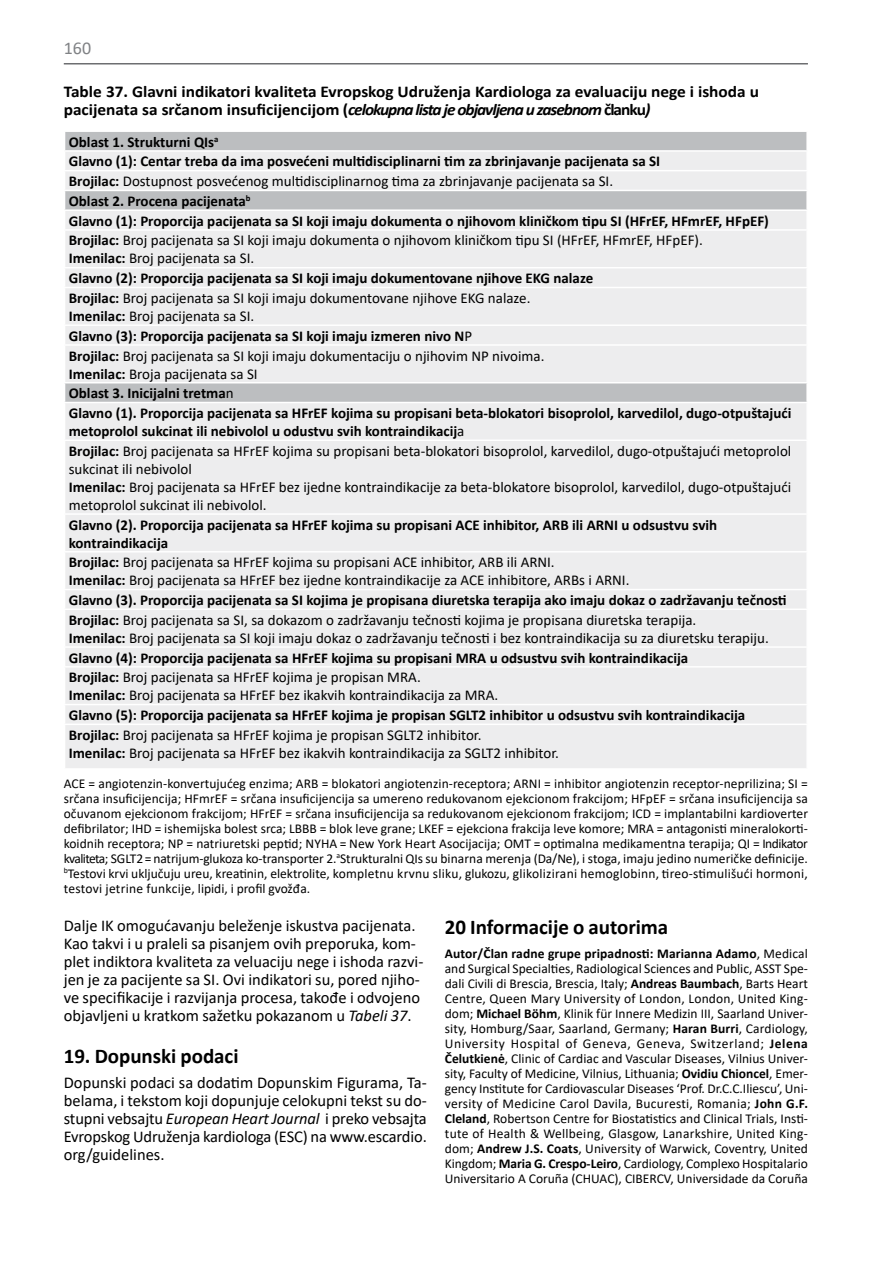
<style>
.page{position:relative;width:893px;height:1263px;background:#fff}
.page>*{position:absolute;margin:0;border:0;box-sizing:border-box;transform-origin:0 0}
.t1{font:700 21px "Calibri";letter-spacing:-.005em;color:#000}
.t2{font:18px "Calibri";color:#808285}
.t3{font:16.5px/18px "Calibri";color:#000}
.t4{font:700 16.5px/18px "Calibri";color:#000;scale:1.05 1}
.t5{font:700 15px/19.8px "Calibri";color:#000}
.t6{font:15px/19.8px "Calibri";color:#000}
.t7{font:13.5px/15px "Calibri";color:#000;text-align:justify}
.s1{font-style:italic}
.s2{font-weight:400}
.s3{font-weight:700}
</style>
<div class="page">
<hr style="left:64px;top:63px;width:744px;height:2px;background:#6d6e71">
<div style="left:65px;top:132px;width:741px;height:18px;background:#bcbec0"></div>
<div style="left:65px;top:152px;width:741px;height:616px;background:#ededee"></div>
<hr style="left:64px;top:170px;width:744px;height:1px;background:#fff">
<hr style="left:64px;top:190px;width:744px;height:1px;background:#fff">
<hr style="left:64px;top:209px;width:744px;height:2px;background:#fff">
<svg style="left:806px;top:132px;width:1px;height:78px"></svg>
<hr style="left:64px;top:229px;width:744px;height:2px;background:#fff">
<hr style="left:64px;top:267px;width:744px;height:1px;background:#fff">
<hr style="left:64px;top:287px;width:744px;height:1px;background:#fff">
<hr style="left:64px;top:324px;width:744px;height:2px;background:#fff">
<hr style="left:64px;top:344px;width:744px;height:2px;background:#fff">
<hr style="left:64px;top:382px;width:744px;height:1px;background:#fff">
<svg style="left:806px;top:383px;width:1px;height:19px"></svg>
<hr style="left:64px;top:402px;width:744px;height:1px;background:#fff">
<hr style="left:64px;top:439px;width:744px;height:2px;background:#fff">
<hr style="left:64px;top:513px;width:744px;height:2px;background:#fff">
<hr style="left:64px;top:551px;width:744px;height:1px;background:#fff">
<hr style="left:64px;top:589px;width:744px;height:1px;background:#fff">
<hr style="left:64px;top:608px;width:744px;height:2px;background:#fff">
<hr style="left:64px;top:646px;width:744px;height:2px;background:#fff">
<hr style="left:64px;top:666px;width:744px;height:1px;background:#fff">
<hr style="left:64px;top:704px;width:744px;height:1px;background:#fff">
<hr style="left:64px;top:723px;width:744px;height:2px;background:#fff">
<h2 class="t2" style="left:64px;top:36px;width:29px">160</h2>
<p class="t4" style="left:64px;top:83px;width:664px">Table 37. Glavni indikatori kvaliteta Evropskog Udruženja Kardiologa za evaluaciju nege i ishoda u pacijenata sa srčanom insuficijencijom (<span class="s1">celokupna lista je objavljena u zasebnom</span> članku<span class="s1">)</span></p>
<p class="t5" style="left:69px;top:132px;width:702px">Oblast 1. Strukturni QIs<sup>a<br></sup>Glavno (1): Centar treba da ima posvećeni multidisciplinarni tim za zbrinjavanje pacijenata sa SI<br>Brojilac: <span class="s2">Dostupnost posvećenog multidisciplinarnog tima za zbrinjavanje pacijenata sa SI.<br></span>Oblast 2. Procena pacijenata<sup>b<br></sup>Glavno (1): Proporcija pacijenata sa SI koji imaju dokumenta o njihovom kliničkom tipu SI (HFrEF, HFmrEF, HFpEF)<br>Brojilac: <span class="s2">Broj pacijenata sa SI koji imaju dokumenta o njihovom kliničkom tipu SI (HFrEF, HFmrEF, HFpEF).</span></p>
<p class="t5" style="left:69px;top:248px;width:526px">Imenilac: <span class="s2">Broj pacijenata sa SI.<br></span>Glavno (2): Proporcija pacijenata sa SI koji imaju dokumentovane njihove EKG nalaze<br>Brojilac: <span class="s2">Broj pacijenata sa SI koji imaju dokumentovane njihove EKG nalaze.</span></p>
<p class="t6" style="left:69px;top:306px;width:477px"><span class="s3">Imenilac:</span> Broj pacijenata sa SI.<br><span class="s3">Glavno (3): Proporcija pacijenata sa SI koji imaju izmeren nivo N</span>P<br><span class="s3">Brojilac:</span> Broj pacijenata sa SI koji imaju dokumentaciju o njihovim NP nivoima.</p>
<p class="t5" style="left:69px;top:363px;width:724px">Imenilac: <span class="s2">Broja pacijenata sa SI<br></span>Oblast 3. Inicijalni tretma<span class="s2">n<br></span>Glavno (1). Proporcija pacijenata sa HFrEF kojima su propisani beta-blokatori bisoprolol, karvedilol, dugo-otpuštajući</p>
<p class="t6" style="left:69px;top:421px;width:724px"><span class="s3">metoprolol sukcinat ili nebivolol u odustvu svih kontraindikacij</span>a<br><span class="s3">Brojilac:</span> Broj pacijenata sa HFrEF kojima su propisani beta-blokatori bisoprolol, karvedilol, dugo-otpuštajući metoprolol</p>
<p class="t6" style="left:69px;top:459px;width:724px;line-height:18px">sukcinat ili nebivolol<br><span class="s3">Imenilac:</span> Broj pacijenata sa HFrEF bez ijedne kontraindikacije za beta-blokatore bisoprolol, karvedilol, dugo-otpuštajući metoprolol sukcinat ili nebivolol.</p>
<p class="t5" style="left:69px;top:515px;width:650px;line-height:18px">Glavno (2). Proporcija pacijenata sa HFrEF kojima su propisani ACE inhibitor, ARB ili ARNI u odsustvu svih kontraindikacija</p>
<p class="t6" style="left:69px;top:553px;width:562px;line-height:18px"><span class="s3">Brojilac:</span> Broj pacijenata sa HFrEF kojima su propisani ACE inhibitor, ARB ili ARNI.<br><span class="s3">Imenilac:</span> Broj pacijenata sa HFrEF bez ijedne kontraindikacije za ACE inhibitore, ARBs i ARNI.</p>
<p class="t5" style="left:69px;top:590px;width:719px">Glavno (3). Proporcija pacijenata sa SI kojima je propisana diuretska terapija ako imaju dokaz o zadržavanju tečnosti<br>Brojilac: <span class="s2">Broj pacijenata sa SI, sa dokazom o zadržavanju tečnosti kojima je propisana diuretska terapija.</span></p>
<p class="t6" style="left:69px;top:627px;width:701px"><span class="s3">Imenilac:</span> Broj pacijenata sa SI koji imaju dokaz o zadržavanju tečnosti i bez kontraindikacija su za diuretsku terapiju.<br><span class="s3">Glavno (4): Proporcija pacijenata sa HFrEF kojima su propisani MRA u odsustvu svih kontraindikacija<br>Brojilac:</span> Broj pacijenata sa HFrEF kojima je propisan MRA.</p>
<p class="t5" style="left:69px;top:685px;width:678px">Imenilac: <span class="s2">Broj pacijenata sa HFrEF bez ikakvih kontraindikacija za MRA.<br></span>Glavno (5): Proporcija pacijenata sa HFrEF kojima je propisan SGLT2 inhibitor u odsustvu svih kontraindikacija<br>Brojilac: <span class="s2">Broj pacijenata sa HFrEF kojima je propisan SGLT2 inhibitor.</span></p>
<p class="t6" style="left:69px;top:743px;width:492px"><span class="s3">Imenilac:</span> Broj pacijenata sa HFrEF bez ikakvih kontraindikacija za SGLT2 inhibitor.</p>
<p class="t7" style="left:64px;top:775px;width:746px">ACE = angiotenzin-konvertujućeg enzima; ARB = blokatori angiotenzin-receptora; ARNI = inhibitor angiotenzin receptor-neprilizina; SI = srčana insuficijencija; HFmrEF = srčana insuficijencija sa umereno redukovanom ejekcionom frakcijom; HFpEF = srčana insuficijencija sa očuvanom ejekcionom frakcijom; HFrEF = srčana insuficijencija sa redukovanom ejekcionom frakcijom; ICD = implantabilni kardioverter defibrilator; IHD = ishemijska bolest srca; LBBB = blok leve grane; LKEF = ejekciona frakcija leve komore; MRA = antagonisti mineralokorti&shy;koidnih receptora; NP = natriuretski peptid; NYHA = New York Heart Asocijacija; OMT = optimalna medikamentna terapija; QI = Indikator kvaliteta; SGLT2 = natrijum-glukoza ko-transporter 2.<sup>a</sup>Strukturalni QIs su binarna merenja (Da/Ne), i stoga, imaju jedino numeričke definicije. <sup>b</sup>Testovi krvi uključuju ureu, kreatinin, elektrolite, kompletnu krvnu sliku, glukozu, glikolizirani hemoglobinn, tireo-stimulišući hormoni, testovi jetrine funkcije, lipidi, i profil gvožđa.</p>
<p class="t3" style="left:64px;top:916px;width:361px">Dalje IK omogućavanju beleženje iskustva pacijenata.<br>Kao takvi i u praleli sa pisanjem ovih preporuka, kom&shy;plet indiktora kvaliteta za veluaciju nege i ishoda razvi&shy;jen je za pacijente sa SI. Ovi indikatori su, pored njiho&shy;ve specifikacije i razvijanja procesa, takođe i odvojeno objavljeni u kratkom sažetku pokazanom u <span class="s1">Tabeli 37</span>.</p>
<h1 class="t1" style="left:64px;top:1041px;width:176px">19. Dopunski podaci</h1>
<p class="t3" style="left:64px;top:1073px;width:365px;text-align:justify">Dopunski podaci sa dodatim Dopunskim Figurama, Ta&shy;belama, i tekstom koji dopunjuje celokupni tekst su do&shy;stupni vebsajtu <span class="s1">European Heart Journal</span> i preko vebsajta Evropskog Udruženja kardiologa (ESC) na www.escardio. org/guidelines.</p>
<h1 class="t1" style="left:445px;top:912px;width:225px">20 Informacije o autorima</h1>
<p class="t7" style="left:445px;top:946px;width:365px"><span class="s3">Autor/Član radne grupe pripadnosti: Marianna Adamo</span>, Medical and Surgical Specialties, Radiological Sciences and Public, ASST Spe&shy;dali Civili di Brescia, Brescia, Italy; <span class="s3">Andreas Baumbach</span>, Barts Heart Centre, Queen Mary University of London, London, United King&shy;dom; <span class="s3">Michael Böhm</span>, Klinik für Innere Medizin III, Saarland Univer&shy;sity, Homburg/Saar, Saarland, Germany; <span class="s3">Haran Burri</span>, Cardiology, University Hospital of Geneva, Geneva, Switzerland; <span class="s3">Jelena Čelutkienė</span>, Clinic of Cardiac and Vascular Diseases, Vilnius Univer&shy;sity, Faculty of Medicine, Vilnius, Lithuania; <span class="s3">Ovidiu Chioncel</span>, Emer&shy;gency Institute for Cardiovascular Diseases ‘Prof. Dr.C.C.Iliescu’, Uni&shy;versity of Medicine Carol Davila, Bucuresti, Romania; <span class="s3">John G.F.<br>Cleland</span>, Robertson Centre for Biostatistics and Clinical Trials, Insti&shy;tute of Health &amp; Wellbeing, Glasgow, Lanarkshire, United King&shy;dom; <span class="s3">Andrew J.S. Coats</span>, University of Warwick, Coventry, United Kingdom; <span class="s3">Maria G. Crespo-Leiro</span>, Cardiology, Complexo Hospitalario Universitario A Coruña (CHUAC), CIBERCV, Universidade da Coruña</p>
</div>
